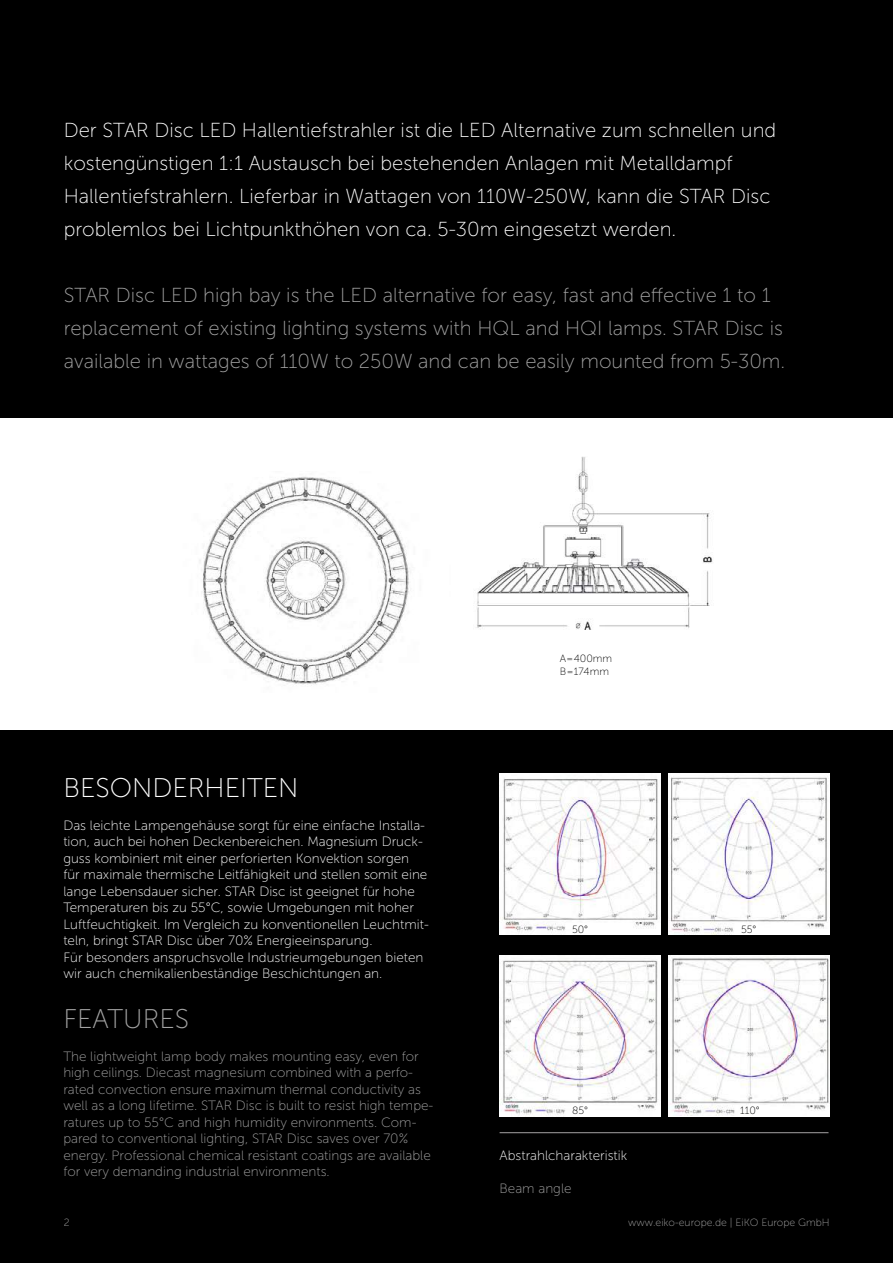
<style>
.page{position:relative;width:893px;height:1263px;background:#fff}
.page>*{position:absolute;margin:0;border:0;box-sizing:border-box;transform-origin:0 0}
.t1{font:27px "Museo Sans 100";color:#fff}
.t2{font:27px "Museo Sans 100";color:#a3a3a3}
.t3{font:20.25px/33px "Museo Sans 100";color:#fff}
.t4{font:20.25px/33px "Museo Sans 100";color:#a3a3a3}
.t5{font:13.5px/16.5px "Museo Sans 100";color:#fff}
.t6{font:13.5px/16.5px "Museo Sans 100";color:#a3a3a3}
.t7{font:10.5px "Museo Sans 100";color:#a3a3a3}
.t8{font:10.5px/12.6px "Museo Sans 100";color:#000}
</style>
<div class="page">
<div style="left:0;top:0;width:893px;height:417px;background:#000"></div>
<div style="left:0;top:730px;width:893px;height:533px;background:#000"></div>
<img style="left:500px;top:773px;width:161px;height:162px">
<img style="left:500px;top:955px;width:161px;height:162px">
<img style="left:669px;top:773px;width:161px;height:162px">
<img style="left:669px;top:955px;width:161px;height:160px">
<img style="left:199px;top:476px;width:212px;height:210px">
<img style="left:476px;top:456px;width:237px;height:174px">
<hr style="left:500px;top:1132px;width:328px;height:1px;background:#a5a3a4">
<p class="t3" style="left:64px;top:113px;width:714px">Der STAR Disc LED Hallentiefstrahler ist die LED Alternative zum schnellen und kostengünstigen 1:1 Austausch bei bestehenden Anlagen mit Metalldampf Hallentiefstrahlern. Lieferbar in Wattagen von 110W-250W, kann die STAR Disc problemlos bei Lichtpunkthöhen von ca. 5-30m eingesetzt werden.</p>
<h2 class="t4" style="left:64px;top:278px;width:723px">STAR Disc LED high bay is the LED alternative for easy, fast and effective 1 to 1 replacement of existing lighting systems with HQL and HQI lamps. STAR Disc is available in wattages of 110W to 250W and can be easily mounted from 5-30m.</h2>
<h1 class="t1" style="left:63px;top:773px;width:237px">BESONDERHEITEN</h1>
<p class="t5" style="left:63px;top:817px;width:367px">Das leichte Lampengehäuse sorgt für eine einfache Installa&shy;tion, auch bei hohen Deckenbereichen. Magnesium Druck&shy;guss kombiniert mit einer perforierten Konvektion sorgen für maximale thermische Leitfähigkeit und stellen somit eine lange Lebensdauer sicher. STAR Disc ist geeignet für hohe Temperaturen bis zu 55°C, sowie Umgebungen mit hoher Luftfeuchtigkeit. Im Vergleich zu konventionellen Leuchtmit&shy;teln, bringt STAR Disc über 70% Energieeinsparung.<br>Für besonders anspruchsvolle Industrieumgebungen bieten wir auch chemikalienbeständige Beschichtungen an.</p>
<h1 class="t2" style="left:63px;top:1004px;width:127px">FEATURES</h1>
<p class="t6" style="left:63px;top:1048px;width:372px">The lightweight lamp body makes mounting easy, even for high ceilings. Diecast magnesium combined with a perfo&shy;rated convection ensure maximum thermal conductivity as well as a long lifetime. STAR Disc is built to resist high tempe&shy;ratures up to 55°C and high humidity environments. Com&shy;pared to conventional lighting, STAR Disc saves over 70% energy. Professional chemical resistant coatings are available for very demanding industrial environments.</p>
<p class="t8" style="left:560px;top:652px;width:54px">A=400mm<br>B=174mm</p>
<p class="t8" style="left:572px;top:923px;width:18px">50°</p>
<p class="t8" style="left:572px;top:1104px;width:17px">85°</p>
<p class="t5" style="left:500px;top:1147px;width:129px">Abstrahlcharakteristik</p>
<p class="t6" style="left:500px;top:1180px;width:74px">Beam angle</p>
<p class="t8" style="left:741px;top:923px;width:17px">55°</p>
<p class="t8" style="left:740px;top:1104px;width:21px">110°</p>
<p class="t7" style="left:64px;top:1216px;width:7px">2</p>
<p class="t7" style="left:628px;top:1216px;width:203px">www.eiko-europe.de | EiKO Europe GmbH</p>
</div>
